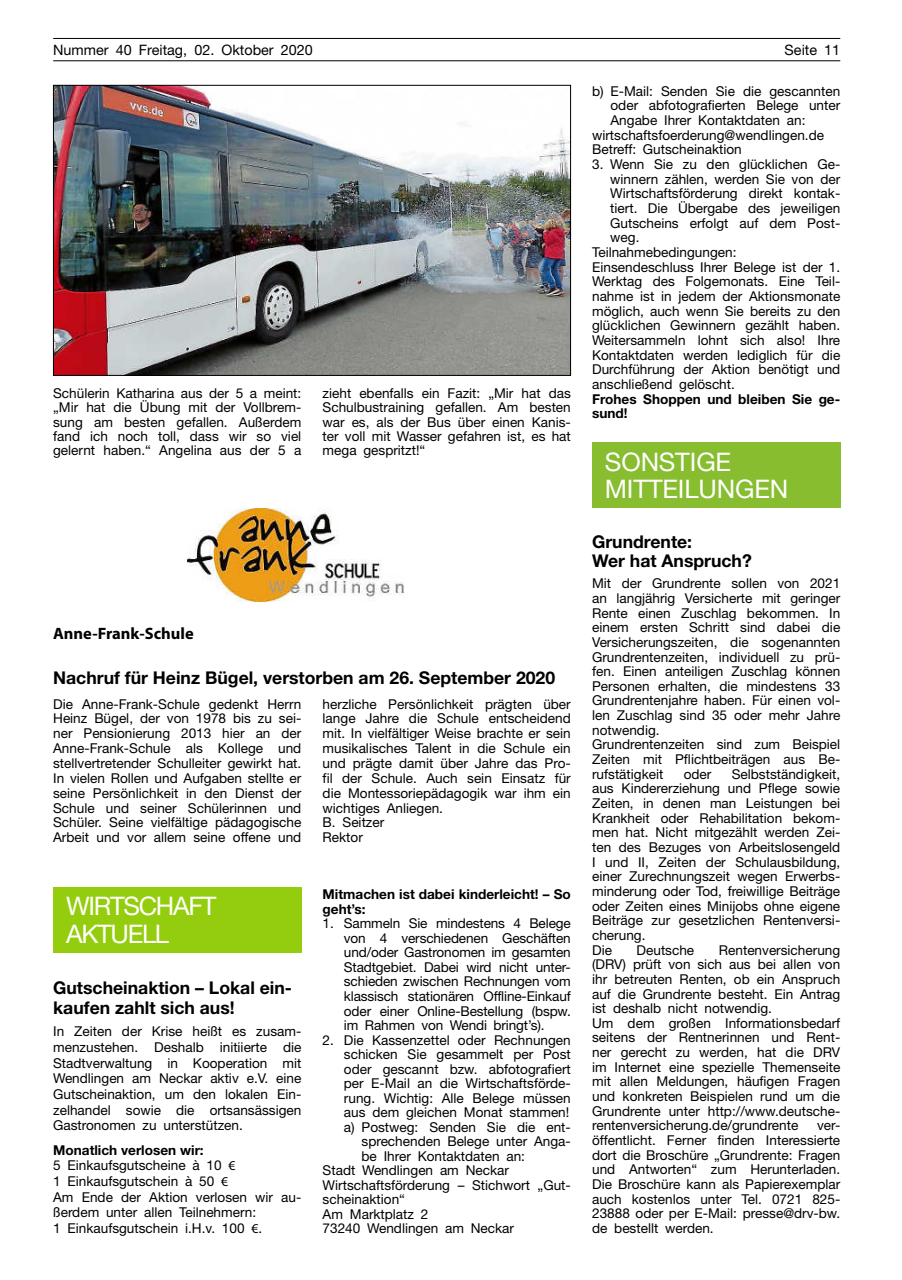
<style>
.page{position:relative;width:902px;height:1280px;background:#fff}
.page>*{position:absolute;margin:0;border:0;box-sizing:border-box;transform-origin:0 0}
.t1{font:25.65px/27.2px "Helvetica Neue";letter-spacing:-.01em;color:#fff}
.t2{font:25.65px/27.3px "Helvetica Neue";letter-spacing:-.05em;color:#fff}
.t3{font:700 17.55px/19.5px "Helvetica Neue";color:#000}
.t4{font:700 16.5px "Myriad Pro";color:#000}
.t5{font:14.4px "Helvetica Neue";color:#000}
.t6{font:13.65px/14.7px "Helvetica Neue";color:#000;text-align:justify}
.t7{font:700 13.65px/14.7px "Helvetica Neue";color:#000}
.s1{font-weight:700}
.s2{font-family:"Myriad Pro"}
</style>
<div class="page">
<hr style="left:53px;top:38px;width:787px;height:1px;background:#000">
<hr style="left:53px;top:61px;width:787px;height:1px;background:#000">
<div style="left:592px;top:442px;width:248px;height:66px;background:#87bd2f"></div>
<img style="left:55px;top:87px;width:513px;height:287px">
<div style="left:53px;top:85px;width:517px;height:291px;border:1px solid #000"></div>
<img style="left:188px;top:509px;width:216px;height:92px">
<div style="left:53px;top:887px;width:248px;height:66px;background:#93cd0d"></div>
<p class="t5" style="left:53px;top:41px;width:261px">Nummer 40 Freitag, 02. Oktober 2020</p>
<p class="t5" style="left:784px;top:41px;width:57px">Seite 11</p>
<p class="t6" style="left:592px;top:83px;width:250px">b) E-Mail: Senden Sie die gescannten</p>
<p class="t6" style="left:610px;top:98px;width:231px">oder abfotografierten Belege unter</p>
<p class="t6" style="left:610px;top:113px;width:196px">Angabe Ihrer Kontaktdaten an:</p>
<p class="t6" style="left:592px;top:127px;width:233px">wirtschaftsfoerderung@wendlingen.de</p>
<p class="t6" style="left:592px;top:142px;width:151px">Betreff: Gutscheinaktion</p>
<p class="t6" style="left:592px;top:157px;width:250px">3. Wenn Sie zu den glücklichen Ge-</p>
<p class="t6" style="left:610px;top:171px;width:231px">winnern zählen, werden Sie von der</p>
<p class="t6" style="left:610px;top:186px;width:231px">Wirtschaftsförderung direkt kontak-</p>
<p class="t6" style="left:610px;top:201px;width:231px">tiert. Die Übergabe des jeweiligen</p>
<p class="t6" style="left:610px;top:215px;width:231px">Gutscheins erfolgt auf dem Post-</p>
<p class="t6" style="left:610px;top:230px;width:31px">weg.</p>
<p class="t6" style="left:592px;top:245px;width:146px">Teilnahmebedingungen:</p>
<p class="t6" style="left:592px;top:259px;width:250px">Einsendeschluss Ihrer Belege ist der 1.</p>
<p class="t6" style="left:592px;top:274px;width:250px">Werktag des Folgemonats. Eine Teil-</p>
<p class="t6" style="left:592px;top:288px;width:250px">nahme ist in jedem der Aktionsmonate</p>
<p class="t6" style="left:592px;top:303px;width:250px">möglich, auch wenn Sie bereits zu den</p>
<p class="t6" style="left:592px;top:318px;width:250px">glücklichen Gewinnern gezählt haben.</p>
<p class="t6" style="left:592px;top:332px;width:250px">Weitersammeln lohnt sich also! Ihre</p>
<p class="t6" style="left:592px;top:347px;width:250px">Kontaktdaten werden lediglich für die</p>
<p class="t6" style="left:592px;top:362px;width:250px">Durchführung der Aktion benötigt und</p>
<p class="t6" style="left:592px;top:376px;width:144px">anschließend gelöscht.</p>
<p class="t7" style="left:592px;top:391px;width:250px">Frohes Shoppen und bleiben Sie ge&shy;sund!</p>
<h1 class="t1" style="left:605px;top:448px;width:185px">SONSTIGE<br>MITTEILUNGEN</h1>
<p class="t3" style="left:592px;top:531px;width:161px">Grundrente:<br>Wer hat Anspruch?</p>
<p class="t6" style="left:592px;top:576px;width:250px;text-align:left">Mit der Grundrente sollen von 2021 an langjährig Versicherte mit geringer Rente einen Zuschlag bekommen. In einem ersten Schritt sind dabei die Versicherungszeiten, die sogenannten Grundrentenzeiten, individuell zu prü&shy;fen. Einen anteiligen Zuschlag können Personen erhalten, die mindestens 33<br>Grundrentenjahre haben. Für einen vol&shy;len Zuschlag sind 35 oder mehr Jahre notwendig.<br>Grundrentenzeiten sind zum Beispiel Zeiten mit Pflichtbeiträgen aus Be&shy;rufstätigkeit</p>
<p class="t6" style="left:53px;top:385px;width:250px">Schülerin Katharina aus der 5 a meint: „Mir hat die Übung mit der Vollbrem&shy;sung am besten gefallen. Außerdem fand ich noch toll, dass wir so viel gelernt haben.“ Angelina aus der 5 a</p>
<p class="t6" style="left:322px;top:385px;width:250px">zieht ebenfalls ein Fazit: „Mir hat das Schulbustraining gefallen. Am besten war es, als der Bus über einen Kanis&shy;ter voll mit Wasser gefahren ist, es hat mega gespritzt!“</p>
<p class="t4" style="left:53px;top:623px;width:142px">Anne-Frank-Schule</p>
<p class="t3" style="left:53px;top:668px;width:503px">Nachruf für Heinz Bügel, verstorben am 26. September 2020</p>
<p class="t6" style="left:53px;top:696px;width:250px">Die Anne-Frank-Schule gedenkt Herrn Heinz Bügel, der von 1978 bis zu sei&shy;ner Pensionierung 2013 hier an der Anne-Frank-Schule als Kollege und stellvertretender Schulleiter gewirkt hat.<br>In vielen Rollen und Aufgaben stellte er seine Persönlichkeit in den Dienst der Schule und seiner Schülerinnen und Schüler. Seine vielfältige pädagogische Arbeit und vor allem seine offene und</p>
<p class="t6" style="left:322px;top:696px;width:250px;text-align:left">herzliche Persönlichkeit prägten über lange Jahre die Schule entscheidend mit. In vielfältiger Weise brachte er sein musikalisches Talent in die Schule ein und prägte damit über Jahre das Pro&shy;fil der Schule. Auch sein Einsatz für die Montessoriepädagogik war ihm ein wichtiges Anliegen.<br>B. Seitzer<br>Rektor</p>
<p class="t6" style="left:592px;top:766px;width:250px;text-align:left;text-indent:140px">Selbstständigkeit, aus Kindererziehung und Pflege sowie<br>Zeiten, in denen man Leistungen bei<br>Krankheit oder Rehabilitation bekom&shy;men hat. Nicht mitgezählt werden Zei&shy;ten des Bezuges von Arbeitslosengeld<br>I und II, Zeiten der Schulausbildung, einer Zurechnungszeit wegen Erwerbs&shy;minderung oder Tod, freiwillige Beiträge oder Zeiten eines Minijobs ohne eigene<br>Beiträge zur gesetzlichen Rentenversi&shy;cherung.<br>Die</p>
<p class="t6" style="left:683px;top:766px;width:29px">oder</p>
<p class="t7" style="left:322px;top:887px;width:250px">Mitmachen ist dabei kinderleicht! – So geht’s:</p>
<p class="t6" style="left:344px;top:916px;width:228px;text-indent:-21px">1. Sammeln Sie mindestens 4 Belege von 4 verschiedenen Geschäften und/oder Gastronomen im gesamten Stadtgebiet. Dabei wird nicht unter&shy;schieden zwischen Rechnungen vom klassisch stationären Offline-Einkauf oder einer Online-Bestellung (bspw. im Rahmen von Wendi bringt’s).</p>
<p class="t6" style="left:322px;top:1032px;width:250px">2. Die Kassenzettel oder Rechnungen</p>
<p class="t6" style="left:344px;top:1047px;width:228px">schicken Sie gesammelt per Post</p>
<p class="t6" style="left:344px;top:1061px;width:228px">oder gescannt bzw. abfotografiert</p>
<p class="t6" style="left:344px;top:1076px;width:228px">per E-Mail an die Wirtschaftsförde-</p>
<p class="t6" style="left:344px;top:1090px;width:228px">rung. Wichtig: Alle Belege müssen</p>
<p class="t6" style="left:344px;top:1105px;width:227px">aus dem gleichen Monat stammen!</p>
<p class="t6" style="left:344px;top:1119px;width:228px">a) Postweg: Senden Sie die ent-</p>
<p class="t6" style="left:361px;top:1134px;width:211px">sprechenden Belege unter Anga-</p>
<p class="t6" style="left:361px;top:1148px;width:165px">be Ihrer Kontaktdaten an:</p>
<p class="t6" style="left:322px;top:1163px;width:188px">Stadt Wendlingen am Neckar</p>
<p class="t6" style="left:322px;top:1177px;width:250px">Wirtschaftsförderung – Stichwort „Gut-</p>
<p class="t6" style="left:322px;top:1192px;width:84px">scheinaktion“</p>
<p class="t6" style="left:322px;top:1206px;width:107px">Am Marktplatz 2</p>
<p class="t6" style="left:322px;top:1221px;width:193px">73240 Wendlingen am Neckar</p>
<h1 class="t2" style="left:66px;top:892px;width:152px">WIRTSCHAFT<br>AKTUELL</h1>
<p class="t3" style="left:53px;top:976px;width:240px;line-height:20.5px">Gutscheinaktion – Lokal ein&shy;kaufen zahlt sich aus!</p>
<p class="t6" style="left:53px;top:1023px;width:250px;line-height:15.8px">In Zeiten der Krise heißt es zusam&shy;menzustehen. Deshalb initiierte die Stadtverwaltung in Kooperation mit Wendlingen am Neckar aktiv e.V. eine Gutscheinaktion, um den lokalen Ein&shy;zelhandel sowie die ortsansässigen Gastronomen zu unterstützen.</p>
<p class="t6" style="left:53px;top:1142px;width:250px;line-height:15.8px;text-align:left"><span class="s1">Monatlich verlosen wir:<br></span>5 Einkaufsgutscheine à 10 <span class="s2">€<br></span>1 Einkaufsgutschein à 50 <span class="s2">€<br></span>Am Ende der Aktion verlosen wir au&shy;ßerdem unter allen Teilnehmern:<br>1 Einkaufsgutschein i.H.v. 100 <span class="s2">€</span>.</p>
<p class="t6" style="left:592px;top:942px;width:250px;text-align:left;text-indent:127px">Rentenversicherung (DRV) prüft von sich aus bei allen von ihr betreuten Renten, ob ein Anspruch auf die Grundrente besteht. Ein Antrag ist deshalb nicht notwendig.<br>Um dem großen Informationsbedarf seitens der Rentnerinnen und Rent&shy;ner gerecht zu werden, hat die DRV im Internet eine spezielle Themenseite mit allen Meldungen, häufigen Fragen und konkreten Beispielen rund um die Grundrente unter http://www.deutsche&shy;rentenversicherung.de/grundrente</p>
<p class="t6" style="left:636px;top:942px;width:59px">Deutsche</p>
<p class="t6" style="left:592px;top:1118px;width:250px;text-indent:225px">ver&shy;öffentlicht. Ferner finden Interessierte dort die Broschüre „Grundrente: Fragen und Antworten“ zum Herunterladen.<br>Die Broschüre kann als Papierexemplar auch kostenlos unter Tel. 0721 825- 23888 oder per E-Mail: presse@drv-bw. de bestellt werden.</p>
</div>
